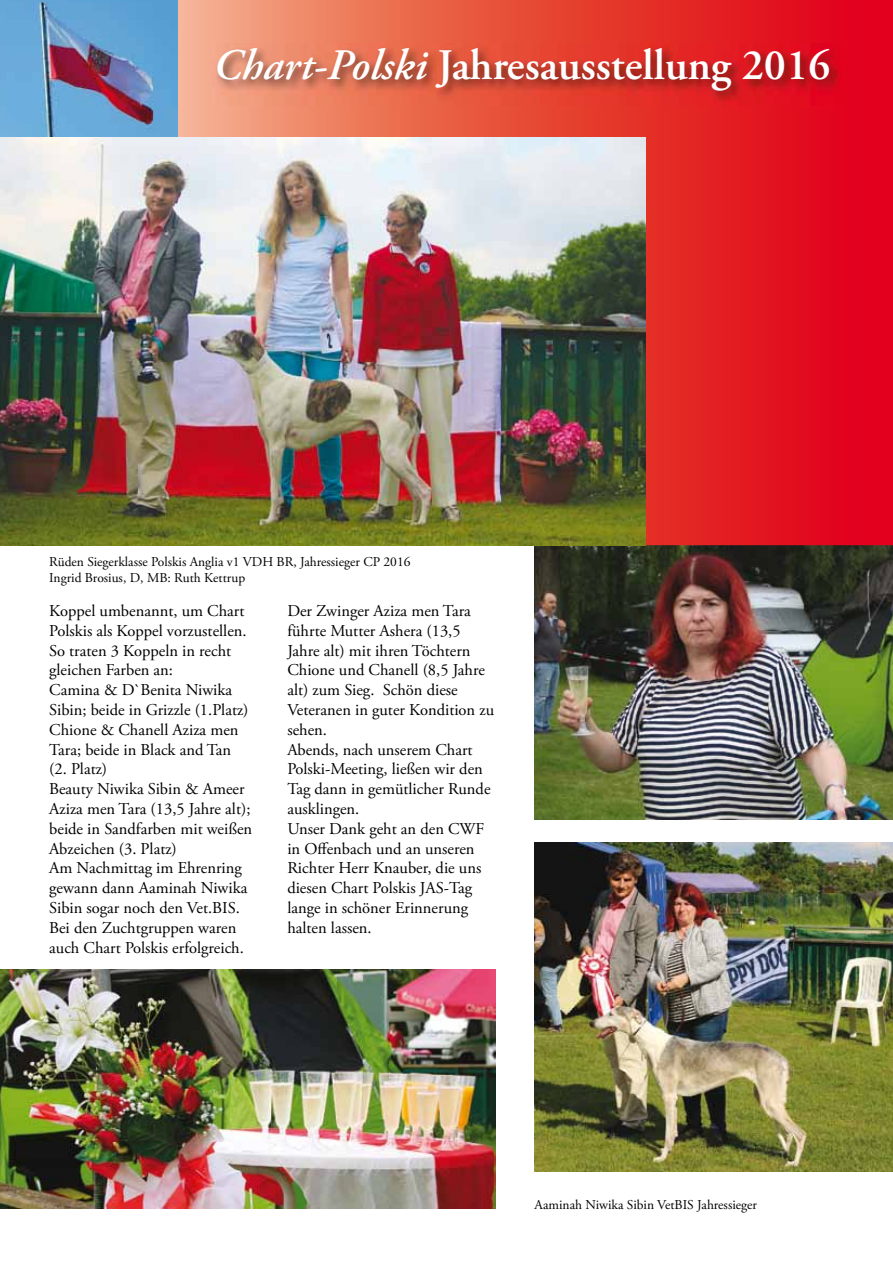
<style>
.page{position:relative;width:893px;height:1263px;background:#fff}
.page>*{position:absolute;margin:0;border:0;box-sizing:border-box;transform-origin:0 0}
.t1{font:600 43.5px "Adobe Garamond Pro";color:#fff}
.t2{font:16.5px/19.8px "Adobe Garamond Pro";color:#000}
.t3{font:13.5px/16.2px "Adobe Garamond Pro";color:#000}
.s1{font-style:italic}
</style>
<div class="page">
<img style="left:535px;top:545px;width:358px;height:275px">
<svg style="left:177px;top:0;width:716px;height:545px;background:#e42a2e"></svg>
<img style="left:212px;top:44px;width:631px;height:61px">
<img style="left:0;top:0;width:177px;height:138px">
<img style="left:0;top:138px;width:646px;height:407px">
<img style="left:535px;top:843px;width:358px;height:328px">
<img style="left:0;top:969px;width:495px;height:239px">
<h1 class="t1" style="left:213px;top:40px;width:619px"><span class="s1">Chart-Polski</span> Jahresausstellung 2016</h1>
<p class="t3" style="left:49px;top:554px;width:363px">Rüden Siegerklasse Polskis Anglia v1 VDH BR, Jahressieger CP 2016<br>Ingrid Brosius, D, MB: Ruth Kettrup</p>
<p class="t2" style="left:49px;top:601px;width:205px">Koppel umbenannt, um Chart<br>Polskis als Koppel vorzustellen.<br>So traten 3 Koppeln in recht gleichen Farben an:<br>Camina &amp; D`Benita Niwika<br>Sibin; beide in Grizzle (1.Platz)<br>Chione &amp; Chanell Aziza men<br>Tara; beide in Black and Tan (2. Platz)<br>Beauty Niwika Sibin &amp; Ameer<br>Aziza men Tara (13,5 Jahre alt); beide in Sandfarben mit weißen<br>Abzeichen (3. Platz)<br>Am Nachmittag im Ehrenring gewann dann Aaminah Niwika<br>Sibin sogar noch den Vet.BIS.<br>Bei den Zuchtgruppen waren auch Chart Polskis erfolgreich.</p>
<p class="t2" style="left:287px;top:601px;width:208px">Der Zwinger Aziza men Tara führte Mutter Ashera (13,5<br>Jahre alt) mit ihren Töchtern<br>Chione und Chanell (8,5 Jahre alt) zum Sieg. Schön diese<br>Veteranen in guter Kondition zu sehen.<br>Abends, nach unserem Chart<br>Polski-Meeting, ließen wir den<br>Tag dann in gemütlicher Runde ausklingen.<br>Unser Dank geht an den CWF in Offenbach und an unseren<br>Richter Herr Knauber, die uns diesen Chart Polskis JAS-Tag lange in schöner Erinnerung halten lassen.</p>
<p class="t3" style="left:535px;top:1197px;width:224px">Aaminah Niwika Sibin VetBIS Jahressieger</p>
</div>
